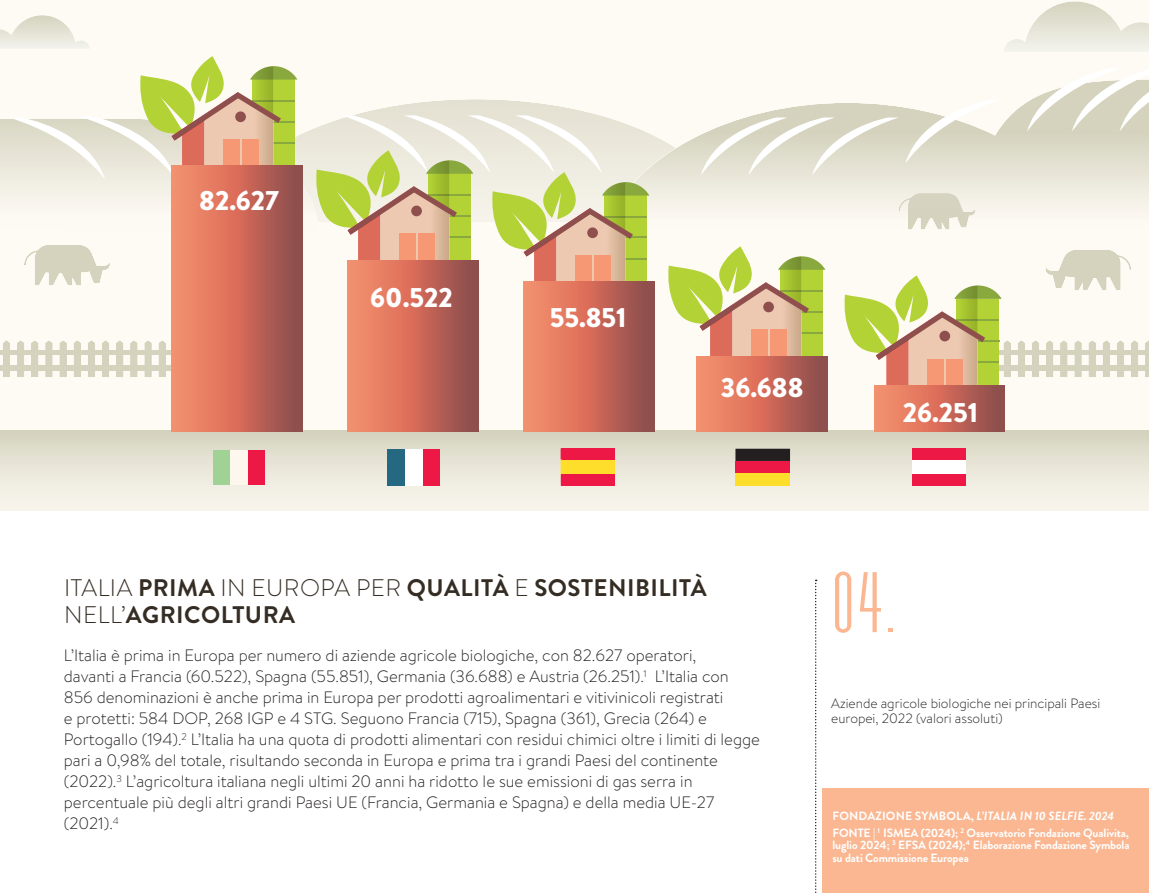
<style>
.page{position:relative;width:1149px;height:893px;background:#fff}
.page>*{position:absolute;margin:0;border:0;box-sizing:border-box;transform-origin:0 0}
.t1{font:condensed 75px "Chrysler";color:#fab792}
.t2{font:900 27.9px "Brandon Grotesque";color:#fff}
.t3{font:700 24px/27px "Brandon Grotesque";letter-spacing:.02em;color:#352d23}
.t4{font:300 16.5px/21px "Brandon Text";color:#231f20}
.t5{font:300 13.5px/15px "Brandon Text";color:#231f20}
.t6{font:700 12px/17px "Brandon Grotesque";letter-spacing:-.01em;color:#fff}
.s1{font-weight:300}
.s2{font-style:italic}
</style>
<div class="page">
<div style="left:822px;top:789px;width:326px;height:104px;background:#fab792"></div>
<svg style="left:815px;top:580px;width:1px;height:313px"></svg>
<div style="left:0;top:0;width:1148px;height:510px;background:#fefaf4"></div>
<svg style="left:3px;top:340px;width:7px;height:37px"></svg>
<svg style="left:17px;top:340px;width:7px;height:37px"></svg>
<svg style="left:31px;top:340px;width:8px;height:37px"></svg>
<svg style="left:45px;top:341px;width:8px;height:36px"></svg>
<svg style="left:59px;top:341px;width:8px;height:36px"></svg>
<svg style="left:73px;top:340px;width:8px;height:37px"></svg>
<svg style="left:88px;top:340px;width:7px;height:37px"></svg>
<svg style="left:102px;top:340px;width:7px;height:37px"></svg>
<svg style="left:116px;top:340px;width:8px;height:37px"></svg>
<svg style="left:130px;top:341px;width:8px;height:36px"></svg>
<svg style="left:144px;top:341px;width:8px;height:36px"></svg>
<svg style="left:158px;top:340px;width:8px;height:37px"></svg>
<div style="left:0;top:350px;width:184px;height:5px;background:#d5d3be"></div>
<hr style="left:0;top:366px;width:184px;height:4px;background:#d5d3be">
<svg style="left:649px;top:103px;width:499px;height:126px"></svg>
<svg style="left:700px;top:117px;width:198px;height:59px"></svg>
<svg style="left:904px;top:100px;width:96px;height:64px"></svg>
<svg style="left:1026px;top:68px;width:122px;height:64px"></svg>
<svg style="left:1004px;top:1px;width:144px;height:50px"></svg>
<svg style="left:0;top:15px;width:89px;height:33px"></svg>
<svg style="left:1017px;top:340px;width:7px;height:37px"></svg>
<svg style="left:1031px;top:340px;width:8px;height:37px"></svg>
<svg style="left:1045px;top:340px;width:8px;height:37px"></svg>
<svg style="left:1059px;top:341px;width:8px;height:36px"></svg>
<svg style="left:1073px;top:341px;width:8px;height:36px"></svg>
<svg style="left:1087px;top:340px;width:8px;height:37px"></svg>
<svg style="left:1102px;top:340px;width:7px;height:37px"></svg>
<svg style="left:1116px;top:340px;width:7px;height:37px"></svg>
<svg style="left:1130px;top:340px;width:8px;height:37px"></svg>
<svg style="left:1144px;top:341px;width:4px;height:36px"></svg>
<div style="left:969px;top:350px;width:179px;height:5px;background:#d5d3be"></div>
<hr style="left:969px;top:366px;width:179px;height:4px;background:#d5d3be">
<svg style="left:1046px;top:250px;width:84px;height:40px"></svg>
<svg style="left:668px;top:246px;width:157px;height:110px"></svg>
<svg style="left:0;top:56px;width:649px;height:229px"></svg>
<svg style="left:844px;top:275px;width:166px;height:111px"></svg>
<div style="left:0;top:431px;width:1148px;height:79px;background:linear-gradient(to bottom,#d7d5c1,#fbf7f0)"></div>
<div style="left:735px;top:461px;width:54px;height:12px;background:#ed1846"></div>
<div style="left:735px;top:473px;width:54px;height:12px;background:#ffdd2b"></div>
<div style="left:735px;top:449px;width:54px;height:12px;background:#231f20"></div>
<div style="left:386px;top:449px;width:18px;height:36px;background:#246981"></div>
<div style="left:422px;top:449px;width:18px;height:36px;background:#ed1846"></div>
<div style="left:404px;top:449px;width:18px;height:36px;background:#fff"></div>
<div style="left:561px;top:449px;width:53px;height:11px;background:#ed1846"></div>
<div style="left:561px;top:460px;width:53px;height:14px;background:#ffdd2b"></div>
<div style="left:561px;top:474px;width:53px;height:12px;background:#ed1846"></div>
<div style="left:912px;top:449px;width:53px;height:12px;background:#ed1846"></div>
<div style="left:912px;top:461px;width:53px;height:13px;background:#fff"></div>
<div style="left:912px;top:474px;width:53px;height:12px;background:#ed1846"></div>
<div style="left:247px;top:450px;width:18px;height:34px;background:#ed1846"></div>
<div style="left:213px;top:450px;width:17px;height:34px;background:#a0d295"></div>
<div style="left:230px;top:450px;width:17px;height:34px;background:#fef7ee"></div>
<svg style="left:171px;top:166px;width:131px;height:265px;background:#cb6d5b"></svg>
<svg style="left:347px;top:260px;width:131px;height:171px;background:#cb6d5b"></svg>
<svg style="left:523px;top:282px;width:131px;height:149px;background:#cb6d5b"></svg>
<svg style="left:696px;top:356px;width:131px;height:75px;background:#cb6e5b"></svg>
<svg style="left:873px;top:385px;width:131px;height:46px;background:#cb6e5c"></svg>
<h2 class="t2" style="left:199px;top:184px;width:81px">82.627</h2>
<h2 class="t2" style="left:370px;top:281px;width:84px">60.522</h2>
<h2 class="t2" style="left:549px;top:301px;width:78px">55.851</h2>
<h2 class="t2" style="left:720px;top:371px;width:84px">36.688</h2>
<h2 class="t2" style="left:902px;top:396px;width:77px">26.251</h2>
<h3 class="t3" style="left:64px;top:575px;width:644px"><span class="s1">ITALIA</span> PRIMA <span class="s1">IN EUROPA PER</span> QUALITÀ <span class="s1">E</span> SOSTENIBILITÀ<br><span class="s1">NELL’</span>AGRICOLTURA</h3>
<p class="t4" style="left:64px;top:645px;width:697px">L’Italia è prima in Europa per numero di aziende agricole biologiche, con 82.627 operatori,<br>davanti a Francia (60.522), Spagna (55.851), Germania (36.688) e Austria (26.251).<sup>1</sup> L’Italia con 856 denominazioni è anche prima in Europa per prodotti agroalimentari e vitivinicoli registrati<br>e protetti: 584 DOP, 268 IGP e 4 STG. Seguono Francia (715), Spagna (361), Grecia (264) e Portogallo (194).<sup>2</sup> L’Italia ha una quota di prodotti alimentari con residui chimici oltre i limiti di legge pari a 0,98% del totale, risultando seconda in Europa e prima tra i grandi Paesi del continente (2022).<sup>3</sup> L’agricoltura italiana negli ultimi 20 anni ha ridotto le sue emissioni di gas serra in percentuale più degli altri grandi Paesi UE (Francia, Germania e Spagna) e della media UE-27 (2021).<sup>4</sup></p>
<h1 class="t1" style="left:831px;top:562px;width:68px">04.</h1>
<p class="t5" style="left:831px;top:696px;width:270px">Aziende agricole biologiche nei principali Paesi europei, 2022 (valori assoluti)</p>
<p class="t6" style="left:832px;top:807px;width:298px">FONDAZIONE SYMBOLA, <span class="s2">L’ITALIA IN 10 SELFIE. 2024<br></span>FONTE | <sup>1</sup> ISMEA (2024); <sup>2</sup> Osservatorio Fondazione Qualivita,</p>
<p class="t6" style="left:832px;top:839px;width:298px;line-height:12.8px">luglio 2024; <sup>3</sup> EFSA (2024);<sup>4</sup> Elaborazione Fondazione Symbola su dati Commissione Europea</p>
</div>
